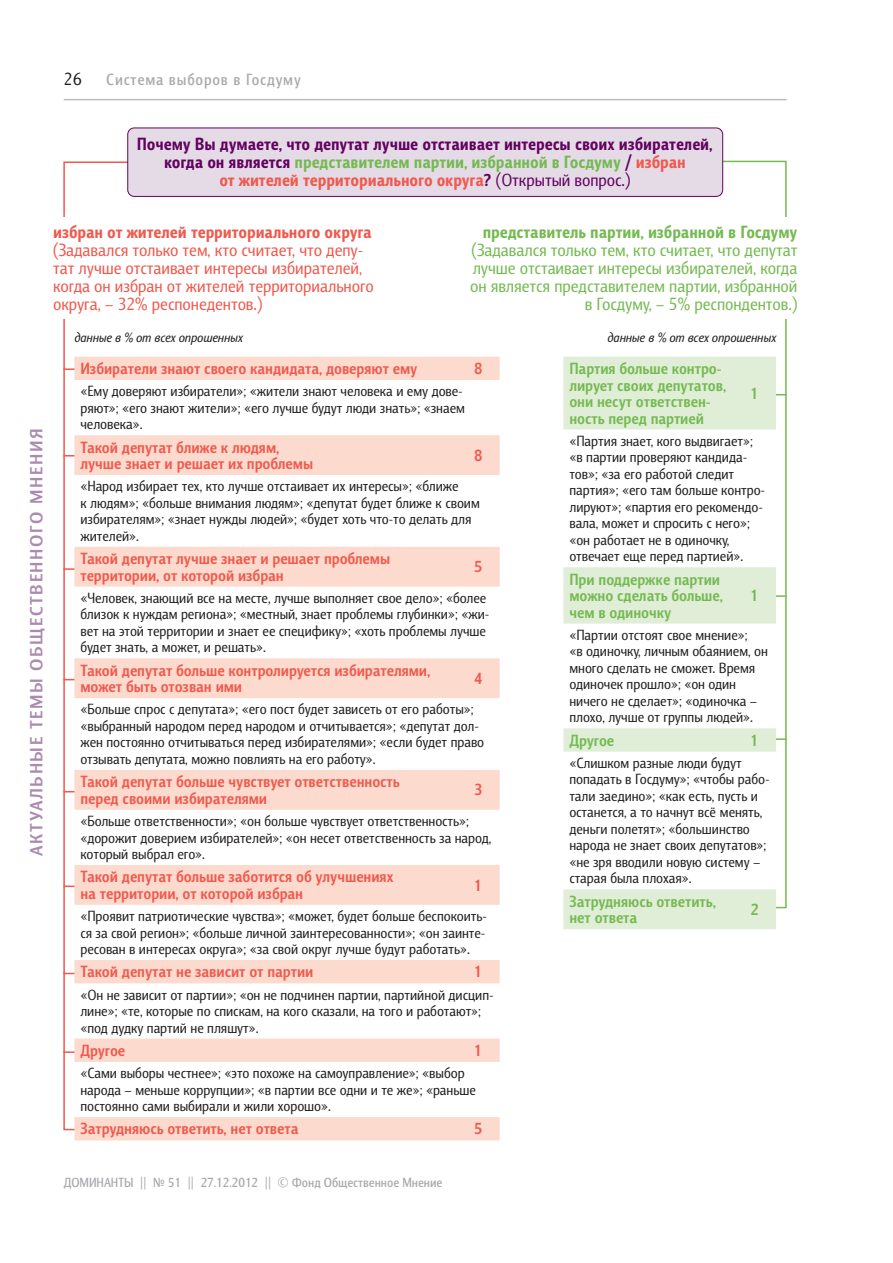
<style>
.page{position:relative;width:893px;height:1263px;background:#fff}
.page>*{position:absolute;margin:0;border:0;box-sizing:border-box;transform-origin:0 0}
.D_vopros{font:800 18px/18px "Barnaul Grotesk";color:#62035f;text-align:center}
.D_vopros-2{font:18px/18px "Barnaul Grotesk";color:#74ba51;text-align:right}
.D_vopros-3{font:18px/18px "Barnaul Grotesk";color:#f0594d}
.D_vopros-4{font:800 18px "Barnaul Grotesk";color:#f0594d}
.D_vopros-5{font:800 18px "Barnaul Grotesk";color:#74ba51}
.D_z-2_new{font:700 18px "Barnaul Grotesk";letter-spacing:.085em;color:#ac8ab0;scale:1.1 1}
.t1{font:18px "Barnaul Grotesk";color:#231f20}
.событие{font:700 16.5px/16.5px "Barnaul Grotesk";color:#f0594d}
.событие-2{font:700 16.5px/16.5px "Barnaul Grotesk";color:#74ba51}
.D_top{font:500 16.5px "Barnaul Grotesk";letter-spacing:.05em;color:#a8a9ad}
.табл_текст{font:15px/16.5px "Barnaul Grotesk";color:#231f20}
.t2{font:500 13.5px "Barnaul Grotesk";color:#a8a9ad}
.D_procent{font:italic 13.5px "Barnaul Grotesk";color:#231f20}
.s1{color:#74ba51}
.s2{color:#f0594d}
.s3{font-weight:400}
</style>
<div class="page">
<hr style="left:64px;top:99px;width:723px;height:1px;background:#bcbdc0">
<svg style="left:63px;top:161px;width:181px;height:970px"></svg>
<svg style="left:606px;top:160px;width:181px;height:749px"></svg>
<div style="left:128px;top:128px;width:595px;height:68px;background:#e5dbe7;border-radius:7px"></div>
<div style="left:127px;top:128px;width:596px;height:69px;border:1px solid #62035f;border-radius:7px"></div>
<div style="left:53px;top:217px;width:324px;height:101px;background:#fff"></div>
<div style="left:454px;top:217px;width:343px;height:101px;background:#fff"></div>
<svg style="left:563px;top:357px;width:213px;height:572px"></svg>
<svg style="left:74px;top:357px;width:426px;height:783px"></svg>
<p class="t1" style="left:64px;top:69px;width:19px">26</p>
<p class="D_top" style="left:106px;top:70px;width:196px">Система выборов в Госдуму</p>
<p class="D_z-2_new" style="left:26px;top:856px;width:390px;rotate:-90deg">Актуальные темы общественного мнения</p>
<p class="D_vopros" style="left:137px;top:134px;width:577px">Почему Вы думаете, что депутат лучше отстаивает интересы своих избирателей, когда он является <span class="s1">представителем партии, избранной в Госдуму</span> / <span class="s2">избран<br>от жителей территориального округа</span>? <span class="s3">(Открытый вопрос.)</span></p>
<p class="D_vopros-4" style="left:53px;top:221px;width:320px">избран от жителей территориального округа</p>
<p class="D_vopros-3" style="left:53px;top:240px;width:322px">(Задавался только тем, кто считает, что депу&shy;тат лучше отстаивает интересы избирателей, когда он избран от жителей территориального округа, – 32% респонедентов.)</p>
<p class="D_vopros-5" style="left:483px;top:221px;width:316px">представитель партии, избранной в Госдуму</p>
<p class="D_vopros-2" style="left:470px;top:240px;width:329px">(Задавался только тем, кто считает, что депутат лучше отстаивает интересы избирателей, когда он является представителем партии, избранной в Госдуму, – 5% респондентов.)</p>
<p class="D_procent" style="left:608px;top:330px;width:170px">данные в % от всех опрошенных</p>
<p class="событие-2" style="left:569px;top:360px;width:158px">Партия больше контро&shy;лирует своих депутатов, они несут ответствен&shy;ность перед партией</p>
<p class="D_procent" style="left:74px;top:330px;width:170px">данные в % от всех опрошенных</p>
<p class="событие" style="left:80px;top:360px;width:338px">Избиратели знают своего кандидата, доверяют ему</p>
<p class="событие" style="left:475px;top:360px;width:9px">8</p>
<p class="табл_текст" style="left:80px;top:383px;width:386px">«Ему доверяют избиратели»; «жители знают человека и ему дове&shy;ряют»; «его знают жители»; «его лучше будут люди знать»; «знаем человека».</p>
<p class="событие" style="left:80px;top:438px;width:234px">Такой депутат ближе к людям, лучше знает и решает их проблемы</p>
<p class="событие" style="left:475px;top:447px;width:9px">8</p>
<p class="табл_текст" style="left:80px;top:478px;width:401px">«Народ избирает тех, кто лучше отстаивает их интересы»; «ближе<br>к людям»; «больше внимания людям»; «депутат будет ближе к своим избирателям»; «знает нужды людей»; «будет хоть что-то делать для жителей».</p>
<p class="событие" style="left:80px;top:550px;width:311px">Такой депутат лучше знает и решает проблемы территории, от которой избран</p>
<p class="событие" style="left:475px;top:558px;width:9px">5</p>
<p class="табл_текст" style="left:80px;top:589px;width:410px">«Человек, знающий все на месте, лучше выполняет свое дело»; «более близок к нуждам региона»; «местный, знает проблемы глубинки»; «жи&shy;вет на этой территории и знает ее специфику»; «хоть проблемы лучше будет знать, а может, и решать».</p>
<p class="событие" style="left:80px;top:661px;width:351px">Такой депутат больше контролируется избирателями, может быть отозван ими</p>
<p class="событие" style="left:475px;top:670px;width:9px">4</p>
<p class="табл_текст" style="left:80px;top:701px;width:405px">«Больше спрос с депутата»; «его пост будет зависеть от его работы»; «выбранный народом перед народом и отчитывается»; «депутат дол&shy;жен постоянно отчитываться перед избирателями»; «если будет право отзывать депутата, можно повлиять на его работу».</p>
<p class="событие" style="left:80px;top:773px;width:321px">Такой депутат больше чувствует ответственность перед своими избирателями</p>
<p class="событие" style="left:475px;top:781px;width:9px">3</p>
<p class="табл_текст" style="left:80px;top:812px;width:412px">«Больше ответственности»; «он больше чувствует ответственность»; «дорожит доверием избирателей»; «он несет ответственность за народ, который выбрал его».</p>
<p class="событие" style="left:80px;top:868px;width:315px">Такой депутат больше заботится об улучшениях на территории, от которой избран</p>
<p class="событие" style="left:475px;top:876px;width:9px">1</p>
<p class="табл_текст" style="left:80px;top:907px;width:408px;text-align:justify">«Проявит патриотические чувства»; «может, будет больше беспокоить&shy;ся за свой регион»; «больше личной заинтересованности»; «он заинте&shy;ресован в интересах округа»; «за свой округ лучше будут работать».</p>
<p class="событие" style="left:80px;top:963px;width:234px">Такой депутат не зависит от партии</p>
<p class="событие" style="left:475px;top:963px;width:9px">1</p>
<p class="табл_текст" style="left:80px;top:986px;width:413px">«Он не зависит от партии»; «он не подчинен партии, партийной дисцип&shy;лине»; «те, которые по спискам, на кого сказали, на того и работают»; «под дудку партий не пляшут».</p>
<p class="событие" style="left:80px;top:1042px;width:46px">Другое</p>
<p class="событие" style="left:475px;top:1042px;width:9px">1</p>
<p class="табл_текст" style="left:80px;top:1065px;width:397px">«Сами выборы честнее»; «это похоже на самоуправление»; «выбор народа – меньше коррупции»; «в партии все одни и те же»; «раньше постоянно сами выбирали и жили хорошо».</p>
<p class="событие" style="left:80px;top:1120px;width:220px">Затрудняюсь ответить, нет ответа</p>
<p class="событие" style="left:475px;top:1120px;width:9px">5</p>
<p class="событие-2" style="left:751px;top:385px;width:9px">1</p>
<p class="табл_текст" style="left:569px;top:432px;width:197px">«Партия знает, кого выдвигает»; «в партии проверяют кандида&shy;тов»; «за его работой следит партия»; «его там больше контро&shy;лируют»; «партия его рекомендо&shy;вала, может и спросить с него»; «он работает не в одиночку, отвечает еще перед партией».</p>
<p class="событие-2" style="left:569px;top:570px;width:155px">При поддержке партии можно сделать больше, чем в одиночку</p>
<p class="событие-2" style="left:751px;top:587px;width:9px">1</p>
<p class="табл_текст" style="left:569px;top:626px;width:200px">«Партии отстоят свое мнение»;<br>«в одиночку, личным обаянием, он много сделать не сможет. Время одиночек прошло»; «он один ничего не сделает»; «одиночка – плохо, лучше от группы людей».</p>
<p class="событие-2" style="left:569px;top:731px;width:46px">Другое</p>
<p class="событие-2" style="left:751px;top:731px;width:9px">1</p>
<p class="табл_текст" style="left:569px;top:754px;width:202px">«Слишком разные люди будут попадать в Госдуму»; «чтобы рабо&shy;тали заедино»; «как есть, пусть и останется, а то начнут всё менять, деньги полетят»; «большинство народа не знает своих депутатов»; «не зря вводили новую систему – старая была плохая».</p>
<p class="событие-2" style="left:569px;top:892px;width:148px">Затрудняюсь ответить, нет ответа</p>
<p class="событие-2" style="left:751px;top:901px;width:9px">2</p>
<p class="t2" style="left:64px;top:1175px;width:380px">ДОМИНАНТЫ || № 51 || 27.12.2012 || © Фонд Общественное Мнение</p>
</div>
